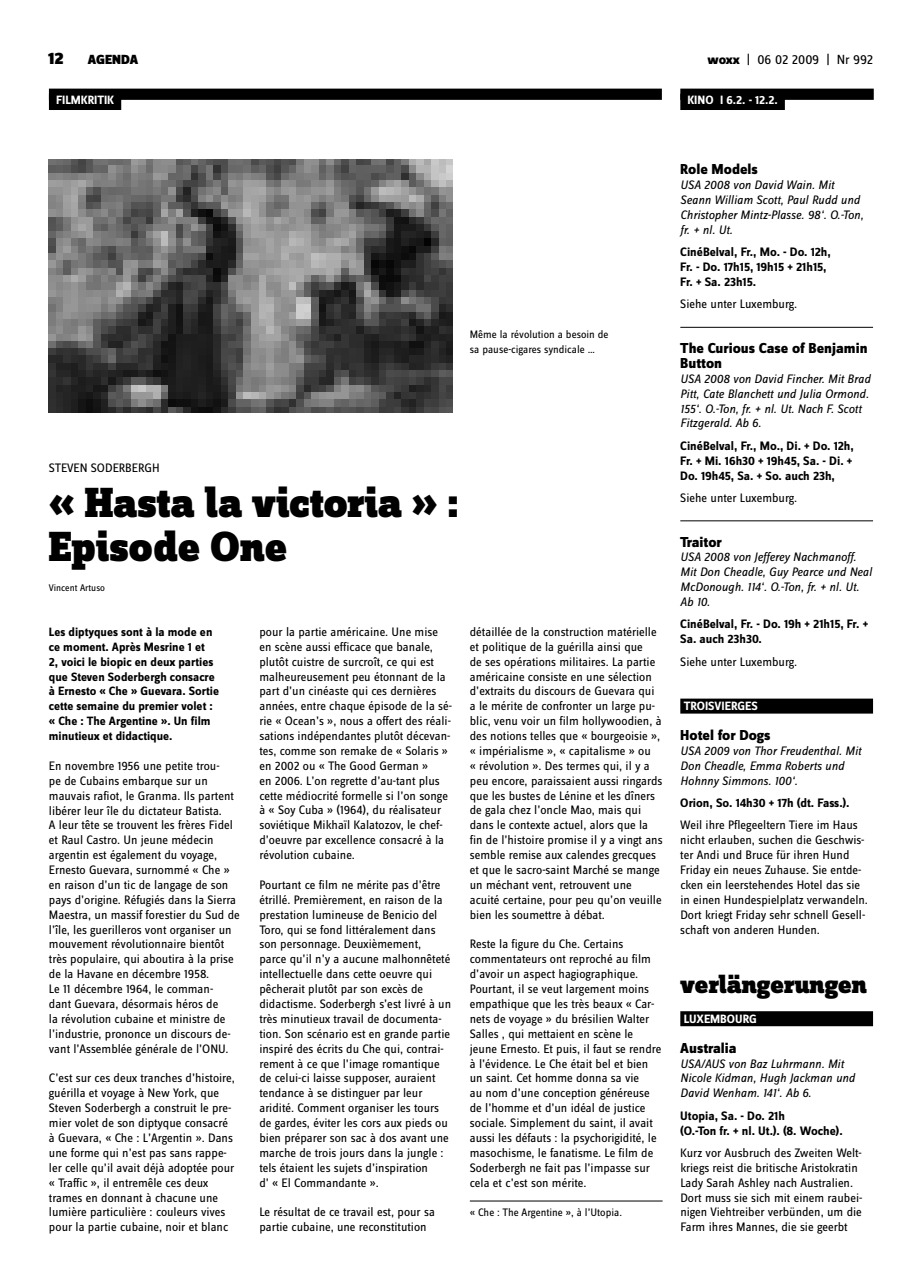
<style>
.page{position:relative;width:922px;height:1276px;background:#fff}
.page>*{position:absolute;margin:0;border:0;box-sizing:border-box;transform-origin:0 0}
.t1{font:900 43.75px/44.6px "Zine Slab Dis";letter-spacing:-.005em;color:#000}
.t2{font:900 26.25px "Zine Slab Dis";letter-spacing:-.005em;color:#000}
.t3{font:900 17.5px "Zine Sans Dis";color:#000}
.t4{font:800 15px/14.9px "Zine Sans Dis";color:#000}
.t5{font:13.75px "Zine Sans Dis";letter-spacing:-.005em;color:#000}
.t6{font:900 13.75px "Zine Sans Dis";color:#000}
.t7{font:12.75px/14.9px "Zine Sans Dis";color:#000}
.t8{font:italic 12.75px/14.9px "Zine Sans Dis";color:#000}
.t9{font:700 12.75px/14.9px "Zine Sans Dis";color:#000}
.t10{font:700 12.5px/14.9px "Zine Sans Dis";color:#000}
.t11{font:700 12.5px "Zine Sans Dis";letter-spacing:-.005em;color:#fff}
.t12{font:11.25px/14.9px "Zine Sans Dis";color:#000}
.t13{font:10px "Zine Sans Dis";color:#000}
.s1{font-weight:800}
</style>
<div class="page">
<div style="left:49px;top:89px;width:612px;height:11px;background:#000"></div>
<div style="left:49px;top:94px;width:72px;height:16px;background:#000"></div>
<hr style="left:469px;top:1200px;width:193px;height:1px;background:#000">
<hr style="left:680px;top:327px;width:192px;height:1px;background:#000">
<hr style="left:680px;top:520px;width:192px;height:1px;background:#000">
<div style="left:680px;top:698px;width:192px;height:15px;background:#000"></div>
<div style="left:680px;top:1011px;width:192px;height:15px;background:#000"></div>
<div style="left:680px;top:89px;width:193px;height:11px;background:#000"></div>
<div style="left:680px;top:94px;width:104px;height:16px;background:#000"></div>
<img style="left:49px;top:159px;width:403px;height:253px">
<h3 class="t3" style="left:48px;top:49px;width:17px">12</h3>
<p class="t6" style="left:88px;top:53px;width:52px">AGENDA</p>
<p class="t5" style="left:707px;top:53px;width:167px"><span class="s1">woxx</span> | 06 02 2009 | Nr 992</p>
<p class="t11" style="left:56px;top:93px;width:60px">FILMKRITIK</p>
<p class="t11" style="left:687px;top:93px;width:17px">KINO</p>
<p class="t11" style="left:720px;top:93px;width:59px">I 6.2. - 12.2.</p>
<p class="t12" style="left:469px;top:327px;width:140px">Même la révolution a besoin de sa pause-cigares syndicale …</p>
<p class="t7" style="left:49px;top:461px;width:112px">STEVEN SODERBERGH</p>
<h1 class="t1" style="left:49px;top:482px;width:410px">« Hasta la victoria » :<br>Episode One</h1>
<p class="t13" style="left:49px;top:582px;width:58px">Vincent Artuso</p>
<p class="t10" style="left:49px;top:625px;width:171px">Les diptyques sont à la mode en ce moment. Après Mesrine 1 et<br>2, voici le biopic en deux parties que Steven Soderbergh consacre à Ernesto « Che » Guevara. Sortie cette semaine du premier volet : « Che : The Argentine ». Un film minutieux et didactique.</p>
<p class="t7" style="left:49px;top:759px;width:192px">En novembre 1956 une petite trou-<br>pe de Cubains embarque sur un mauvais rafiot, le Granma. Ils partent libérer leur île du dictateur Batista.<br>A leur tête se trouvent les frères Fidel et Raul Castro. Un jeune médecin argentin est également du voyage, Ernesto Guevara, surnommé « Che » en raison d’un tic de langage de son pays d’origine. Réfugiés dans la Sierra Maestra, un massif forestier du Sud de l’île, les guerilleros vont organiser un mouvement révolutionnaire bientôt très populaire, qui aboutira à la prise de la Havane en décembre 1958.<br>Le 11 décembre 1964, le comman-<br>dant Guevara, désormais héros de<br>la révolution cubaine et ministre de l’industrie, prononce un discours de&shy;vant l’Assemblée générale de l’ONU.</p>
<p class="t7" style="left:49px;top:1071px;width:187px">C’est sur ces deux tranches d’histoire, guérilla et voyage à New York, que Steven Soderbergh a construit le pre&shy;mier volet de son diptyque consacré à Guevara, « Che : L’Argentin ». Dans une forme qui n’est pas sans rappe&shy;ler celle qu’il avait déjà adoptée pour « Traffic », il entremêle ces deux trames en donnant à chacune une lumière particulière : couleurs vives pour la partie cubaine, noir et blanc</p>
<p class="t7" style="left:259px;top:625px;width:194px">pour la partie américaine. Une mise en scène aussi efficace que banale, plutôt cuistre de surcroît, ce qui est malheureusement peu étonnant de la part d’un cinéaste qui ces dernières années, entre chaque épisode de la sé&shy;rie « Ocean’s », nous a offert des réali&shy;sations indépendantes plutôt décevan&shy;tes, comme son remake de « Solaris » en 2002 ou « The Good German »<br>en 2006. L’on regrette d’au-tant plus cette médiocrité formelle si l’on songe à « Soy Cuba » (1964), du réalisateur soviétique Mikhaïl Kalatozov, le chef&shy;d’oeuvre par excellence consacré à la révolution cubaine.</p>
<p class="t7" style="left:259px;top:878px;width:193px">Pourtant ce film ne mérite pas d’être étrillé. Premièrement, en raison de la prestation lumineuse de Benicio del Toro, qui se fond littéralement dans son personnage. Deuxièmement, parce qu’il n’y a aucune malhonnêteté intellectuelle dans cette oeuvre qui pêcherait plutôt par son excès de didactisme. Soderbergh s’est livré à un très minutieux travail de documenta&shy;tion. Son scénario est en grande partie inspiré des écrits du Che qui, contrai&shy;rement à ce que l’image romantique de celui-ci laisse supposer, auraient tendance à se distinguer par leur aridité. Comment organiser les tours de gardes, éviter les cors aux pieds ou bien préparer son sac à dos avant une marche de trois jours dans la jungle : tels étaient les sujets d’inspiration<br>d’ « El Commandante ».</p>
<p class="t7" style="left:259px;top:1205px;width:177px">Le résultat de ce travail est, pour sa partie cubaine, une reconstitution</p>
<p class="t7" style="left:469px;top:625px;width:194px">détaillée de la construction matérielle et politique de la guérilla ainsi que<br>de ses opérations militaires. La partie américaine consiste en une sélection d’extraits du discours de Guevara qui a le mérite de confronter un large pu&shy;blic, venu voir un film hollywoodien, à des notions telles que « bourgeoisie », « impérialisme », « capitalisme » ou<br>« révolution ». Des termes qui, il y a peu encore, paraissaient aussi ringards que les bustes de Lénine et les dîners de gala chez l’oncle Mao, mais qui dans le contexte actuel, alors que la fin de l’histoire promise il y a vingt ans semble remise aux calendes grecques et que le sacro-saint Marché se mange un méchant vent, retrouvent une acuité certaine, pour peu qu’on veuille bien les soumettre à débat.</p>
<p class="t7" style="left:469px;top:937px;width:193px">Reste la figure du Che. Certains commentateurs ont reproché au film d’avoir un aspect hagiographique.<br>Pourtant, il se veut largement moins empathique que les très beaux « Car&shy;nets de voyage » du brésilien Walter Salles , qui mettaient en scène le jeune Ernesto. Et puis, il faut se rendre à l’évidence. Le Che était bel et bien un saint. Cet homme donna sa vie<br>au nom d’une conception généreuse de l’homme et d’un idéal de justice sociale. Simplement du saint, il avait aussi les défauts : la psychorigidité, le masochisme, le fanatisme. Le film de Soderbergh ne fait pas l’impasse sur cela et c’est son mérite.</p>
<p class="t12" style="left:469px;top:1206px;width:154px">« Che : The Argentine », à l’Utopia.</p>
<p class="t4" style="left:680px;top:163px;width:79px">Role Models</p>
<p class="t8" style="left:680px;top:178px;width:185px">USA 2008 von David Wain. Mit<br>Seann William Scott, Paul Rudd und<br>Christopher Mintz-Plasse. 98‘. O.-Ton, fr. + nl. Ut.</p>
<p class="t9" style="left:680px;top:245px;width:152px">CinéBelval, Fr., Mo. - Do. 12h,<br>Fr. - Do. 17h15, 19h15 + 21h15,<br>Fr. + Sa. 23h15.</p>
<p class="t7" style="left:680px;top:297px;width:118px">Siehe unter Luxemburg.</p>
<p class="t4" style="left:680px;top:341px;width:189px">The Curious Case of Benjamin<br>Button</p>
<p class="t8" style="left:680px;top:371px;width:192px">USA 2008 von David Fincher. Mit Brad<br>Pitt, Cate Blanchett und Julia Ormond.<br>155‘. O.-Ton, fr. + nl. Ut. Nach F. Scott<br>Fitzgerald. Ab 6.</p>
<p class="t9" style="left:680px;top:439px;width:175px;text-align:justify">CinéBelval, Fr., Mo., Di. + Do. 12h, Fr. + Mi. 16h30 + 19h45, Sa. - Di. + Do. 19h45, Sa. + So. auch 23h,</p>
<p class="t7" style="left:680px;top:491px;width:118px">Siehe unter Luxemburg.</p>
<p class="t4" style="left:680px;top:535px;width:43px">Traitor</p>
<p class="t8" style="left:680px;top:550px;width:193px">USA 2008 von Jefferey Nachmanoff.<br>Mit Don Cheadle, Guy Pearce und Neal<br>McDonough. 114‘. O.-Ton, fr. + nl. Ut.<br>Ab 10.</p>
<p class="t9" style="left:680px;top:617px;width:189px">CinéBelval, Fr. - Do. 19h + 21h15, Fr. +<br>Sa. auch 23h30.</p>
<p class="t7" style="left:680px;top:655px;width:118px">Siehe unter Luxemburg.</p>
<p class="t11" style="left:683px;top:699px;width:75px">Troisvierges</p>
<p class="t4" style="left:680px;top:728px;width:92px">Hotel for Dogs</p>
<p class="t8" style="left:680px;top:743px;width:182px">USA 2009 von Thor Freudenthal. Mit<br>Don Cheadle, Emma Roberts und<br>Hohnny Simmons. 100‘.</p>
<p class="t9" style="left:680px;top:796px;width:171px">Orion, So. 14h30 + 17h (dt. Fass.).</p>
<p class="t7" style="left:680px;top:818px;width:189px">Weil ihre Pflegeeltern Tiere im Haus nicht erlauben, suchen die Geschwis&shy;ter Andi und Bruce für ihren Hund Friday ein neues Zuhause. Sie entde&shy;cken ein leerstehendes Hotel das sie in einen Hundespielplatz verwandeln.<br>Dort kriegt Friday sehr schnell Gesell&shy;schaft von anderen Hunden.</p>
<h2 class="t2" style="left:680px;top:970px;width:188px">verlängerungen</h2>
<p class="t11" style="left:683px;top:1012px;width:74px">Luxembourg</p>
<p class="t4" style="left:680px;top:1041px;width:58px">Australia</p>
<p class="t8" style="left:680px;top:1056px;width:176px">USA/AUS von Baz Luhrmann. Mit<br>Nicole Kidman, Hugh Jackman und<br>David Wenham. 141‘. Ab 6.</p>
<p class="t9" style="left:680px;top:1108px;width:164px">Utopia, Sa. - Do. 21h<br>(O.-Ton fr. + nl. Ut.). (8. Woche).</p>
<p class="t7" style="left:680px;top:1146px;width:184px">Kurz vor Ausbruch des Zweiten Welt&shy;kriegs reist die britische Aristokratin Lady Sarah Ashley nach Australien.<br>Dort muss sie sich mit einem raubei&shy;nigen Viehtreiber verbünden, um die Farm ihres Mannes, die sie geerbt</p>
</div>
